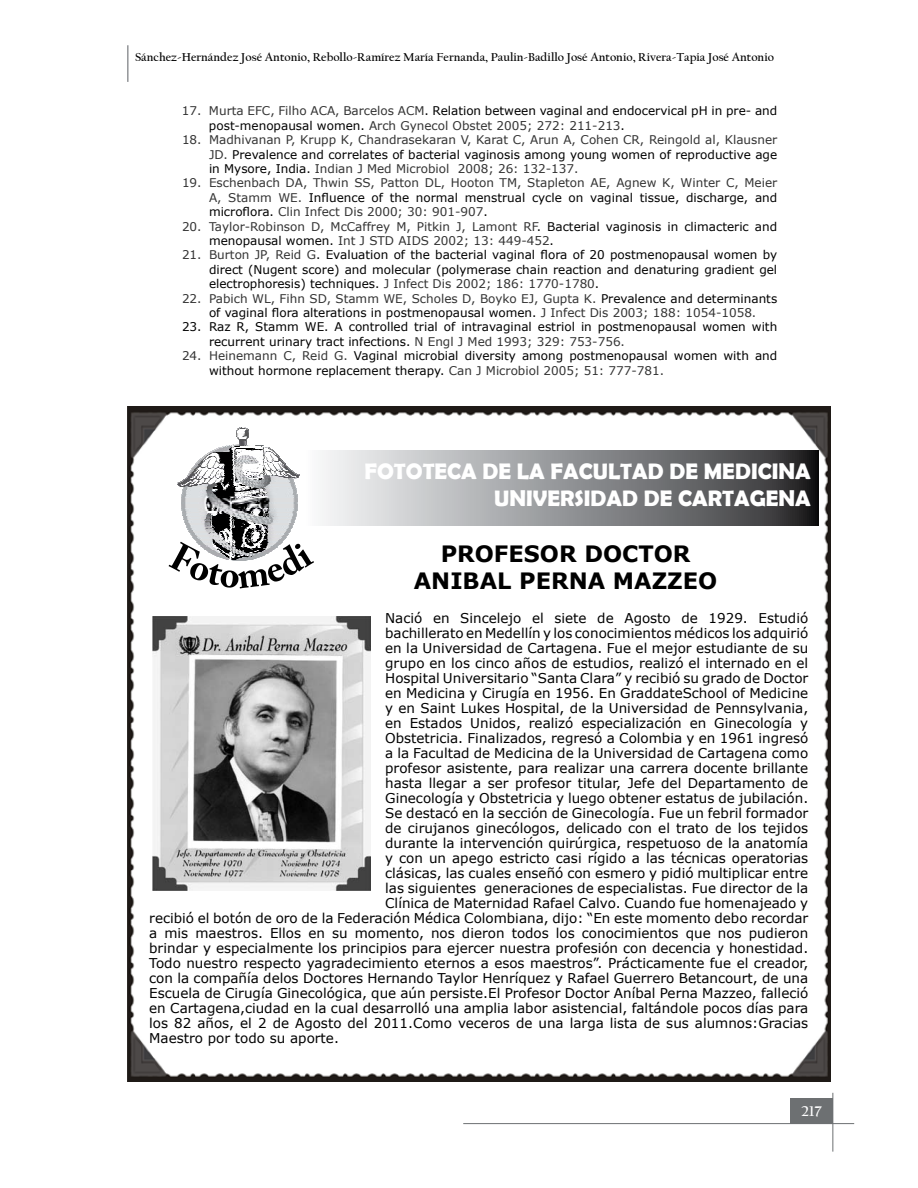
<style>
.page{position:relative;width:918px;height:1188px;background:#fff}
.page>*{position:absolute;margin:0;border:0;box-sizing:border-box;transform-origin:0 0}
.t1{font:700 22.5px/27px "Berlin Sans FB Demi";color:#fff;text-align:right}
.t2{font:700 22.5px/27px "Verdana";color:#000;text-align:center}
.t3{font:700 15px "Californian FB";color:#fff}
.t4{font:13.5px "Verdana";color:#000}
.t5{font:12px/14.4px "Verdana";color:#333;text-align:justify}
.t6{font:12px/14.4px "Verdana";color:#000}
.t7{font:700 12px "Californian FB";color:#000}
.s1{color:#333}
.s2{color:#000}
</style>
<div class="page">
<div style="left:791px;top:1098px;width:42px;height:26px;background:#6d7072"></div>
<hr style="left:463px;top:1123px;width:391px;height:1px;background:#6d7072">
<hr style="left:832px;top:1093px;width:1px;height:59px;background:#6d7072">
<hr style="left:127px;top:45px;width:2px;height:37px;background:#939598">
<img style="left:128px;top:407px;width:703px;height:675px">
<svg style="left:304px;top:450px;width:514px;height:75px;background:#939496"></svg>
<img style="left:181px;top:493px;width:117px;height:49px">
<img style="left:182px;top:487px;width:114px;height:6px">
<img style="left:184px;top:487px;width:111px;height:1px">
<img style="left:177px;top:483px;width:118px;height:4px">
<img style="left:179px;top:482px;width:115px;height:2px">
<img style="left:181px;top:481px;width:113px;height:2px">
<img style="left:183px;top:480px;width:110px;height:2px">
<img style="left:185px;top:478px;width:108px;height:2px">
<img style="left:186px;top:477px;width:113px;height:2px">
<img style="left:188px;top:475px;width:111px;height:2px">
<img style="left:189px;top:474px;width:108px;height:1px">
<img style="left:189px;top:472px;width:106px;height:2px">
<img style="left:190px;top:471px;width:103px;height:2px">
<img style="left:191px;top:469px;width:100px;height:2px">
<img style="left:192px;top:467px;width:97px;height:2px">
<img style="left:194px;top:464px;width:93px;height:4px">
<img style="left:196px;top:462px;width:89px;height:3px">
<img style="left:198px;top:460px;width:85px;height:3px">
<img style="left:200px;top:459px;width:82px;height:2px">
<img style="left:202px;top:457px;width:78px;height:2px">
<img style="left:204px;top:455px;width:75px;height:2px">
<img style="left:206px;top:454px;width:72px;height:2px">
<img style="left:207px;top:453px;width:69px;height:2px">
<img style="left:209px;top:452px;width:67px;height:2px">
<img style="left:211px;top:451px;width:64px;height:2px">
<img style="left:213px;top:450px;width:61px;height:2px">
<img style="left:215px;top:449px;width:57px;height:2px">
<img style="left:217px;top:448px;width:54px;height:2px">
<img style="left:219px;top:448px;width:51px;height:1px">
<svg style="left:230px;top:427px;width:37px;height:21px"></svg>
<svg style="left:169px;top:542px;width:145px;height:46px"></svg>
<img style="left:152px;top:617px;width:219px;height:273px">
<p class="t7" style="left:135px;top:50px;width:641px">Sánchez-Hernández José Antonio, Rebollo-Ramírez María Fernanda, Paulin-Badillo José Antonio, Rivera-Tapia José Antonio</p>
<p class="t6" style="left:209px;top:104px;width:570px;text-indent:-27px"><span class="s1">17. Murta EFC, Filho ACA, Barcelos ACM</span>. Relation between vaginal and endocervical pH in pre- and post-menopausal women. <span class="s1">Arch Gynecol Obstet 2005; 272: 211-213</span>.</p>
<p class="t5" style="left:209px;top:132px;width:570px;text-indent:-27px">18. Madhivanan P, Krupp K, Chandrasekaran V, Karat C, Arun A, Cohen CR, Reingold al, Klausner JD. <span class="s2">Prevalence and correlates of bacterial vaginosis among young women of reproductive age in Mysore, India.</span> Indian J Med Microbiol 2008; 26: 132-137.</p>
<p class="t5" style="left:209px;top:176px;width:570px;text-indent:-27px">19. Eschenbach DA, Thwin SS, Patton DL, Hooton TM, Stapleton AE, Agnew K, Winter C, Meier A, Stamm WE. <span class="s2">Influence of the normal menstrual cycle on vaginal tissue, discharge, and microflora.</span> Clin Infect Dis 2000; 30: 901-907<span class="s2">.</span></p>
<p class="t5" style="left:209px;top:219px;width:570px;text-indent:-27px">20. Taylor-Robinson D, McCaffrey M, Pitkin J, Lamont RF<span class="s2">. Bacterial vaginosis in climacteric and menopausal women.</span> Int J STD AIDS 2002; 13: 449-452<span class="s2">.</span></p>
<p class="t6" style="left:209px;top:248px;width:570px;text-align:justify;text-indent:-27px"><span class="s1">21. Burton JP, Reid G</span>. Evaluation of the bacterial vaginal flora of 20 postmenopausal women by direct (Nugent score) and molecular (polymerase chain reaction and denaturing gradient gel electrophoresis) techniques. <span class="s1">J Infect Dis 2002; 186: 1770-1780</span>.</p>
<p class="t5" style="left:182px;top:291px;width:597px;text-align:center">22. Pabich WL, Fihn SD, Stamm WE, Scholes D, Boyko EJ, Gupta K. <span class="s2">Prevalence and determinants of vaginal flora alterations in postmenopausal women.</span> J Infect Dis 2003; 188: 1054-1058.</p>
<p class="t6" style="left:209px;top:320px;width:570px;text-indent:-27px">23. Raz R, Stamm WE. A controlled trial of intravaginal estriol in postmenopausal women with recurrent urinary tract infections. <span class="s1">N Engl J Med 1993; 329: 753-756.</span></p>
<p class="t6" style="left:209px;top:348px;width:570px;text-indent:-27px"><span class="s1">24. Heinemann C, Reid G.</span> Vaginal microbial diversity among postmenopausal women with and without hormone replacement therapy. <span class="s1">Can J Microbiol 2005; 51: 777-781.</span></p>
<h1 class="t1" style="left:364px;top:458px;width:448px">FOTOTECA DE LA FACULTAD DE MEDICINA<br>UNIVERSIDAD DE CARTAGENA</h1>
<h1 class="t2" style="left:414px;top:540px;width:305px">PROFESOR DOCTOR<br>ANIBAL PERNA MAZZEO</h1>
<p class="t4" style="left:385px;top:609px;width:425px">Nació en Sincelejo el siete de Agosto de 1929. Estudió</p>
<p class="t4" style="left:385px;top:624px;width:425px">bachillerato en Medellín y los conocimientos médicos los adquirió</p>
<p class="t4" style="left:385px;top:639px;width:425px">en la Universidad de Cartagena. Fue el mejor estudiante de su</p>
<p class="t4" style="left:385px;top:654px;width:425px">grupo en los cinco años de estudios, realizó el internado en el</p>
<p class="t4" style="left:385px;top:669px;width:425px">Hospital Universitario “Santa Clara” y recibió su grado de Doctor</p>
<p class="t4" style="left:385px;top:684px;width:425px">en Medicina y Cirugía en 1956. En GraddateSchool of Medicine</p>
<p class="t4" style="left:385px;top:699px;width:425px">y en Saint Lukes Hospital, de la Universidad de Pennsylvania,</p>
<p class="t4" style="left:385px;top:714px;width:425px">en Estados Unidos, realizó especialización en Ginecología y</p>
<p class="t4" style="left:385px;top:729px;width:425px">Obstetricia. Finalizados, regresó a Colombia y en 1961 ingresó</p>
<p class="t4" style="left:385px;top:744px;width:425px">a la Facultad de Medicina de la Universidad de Cartagena como</p>
<p class="t4" style="left:385px;top:759px;width:425px">profesor asistente, para realizar una carrera docente brillante</p>
<p class="t4" style="left:385px;top:774px;width:425px">hasta llegar a ser profesor titular, Jefe del Departamento de</p>
<p class="t4" style="left:385px;top:789px;width:425px">Ginecología y Obstetricia y luego obtener estatus de jubilación.</p>
<p class="t4" style="left:385px;top:804px;width:425px">Se destacó en la sección de Ginecología. Fue un febril formador</p>
<p class="t4" style="left:385px;top:819px;width:425px">de cirujanos ginecólogos, delicado con el trato de los tejidos</p>
<p class="t4" style="left:385px;top:834px;width:425px">durante la intervención quirúrgica, respetuoso de la anatomía</p>
<p class="t4" style="left:385px;top:849px;width:425px">y con un apego estricto casi rígido a las técnicas operatorias</p>
<p class="t4" style="left:385px;top:864px;width:425px">clásicas, las cuales enseñó con esmero y pidió multiplicar entre</p>
<p class="t4" style="left:385px;top:879px;width:425px">las siguientes generaciones de especialistas. Fue director de la</p>
<p class="t4" style="left:385px;top:894px;width:425px">Clínica de Maternidad Rafael Calvo. Cuando fue homenajeado y</p>
<p class="t4" style="left:149px;top:909px;width:661px">recibió el botón de oro de la Federación Médica Colombiana, dijo: “En este momento debo recordar</p>
<p class="t4" style="left:149px;top:924px;width:661px">a mis maestros. Ellos en su momento, nos dieron todos los conocimientos que nos pudieron</p>
<p class="t4" style="left:149px;top:939px;width:661px">brindar y especialmente los principios para ejercer nuestra profesión con decencia y honestidad.</p>
<p class="t4" style="left:149px;top:954px;width:661px">Todo nuestro respecto yagradecimiento eternos a esos maestros”. Prácticamente fue el creador,</p>
<p class="t4" style="left:149px;top:969px;width:661px">con la compañía delos Doctores Hernando Taylor Henríquez y Rafael Guerrero Betancourt, de una</p>
<p class="t4" style="left:149px;top:984px;width:661px">Escuela de Cirugía Ginecológica, que aún persiste.El Profesor Doctor Aníbal Perna Mazzeo, falleció</p>
<p class="t4" style="left:149px;top:999px;width:661px">en Cartagena,ciudad en la cual desarrolló una amplia labor asistencial, faltándole pocos días para</p>
<p class="t4" style="left:149px;top:1014px;width:661px">los 82 años, el 2 de Agosto del 2011.Como veceros de una larga lista de sus alumnos:Gracias</p>
<p class="t4" style="left:149px;top:1029px;width:191px">Maestro por todo su aporte.</p>
<p class="t3" style="left:801px;top:1102px;width:22px">217</p>
</div>
